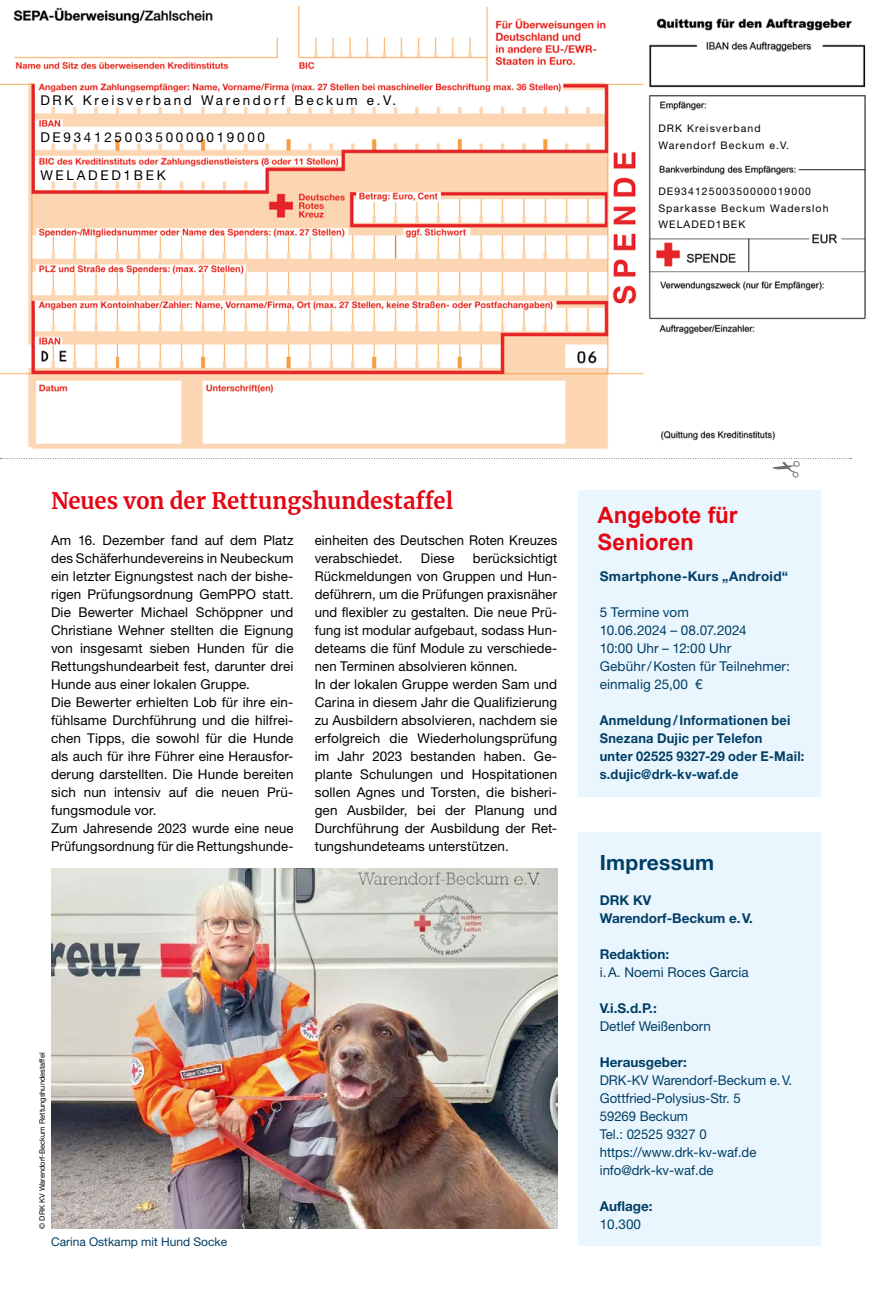
<style>
.page{position:relative;width:872px;height:1297px;background:#fff}
.page>*{position:absolute;margin:0;border:0;box-sizing:border-box;transform-origin:0 0}
.MGB_Headline_23{font:700 22.5px "Merriweather";color:#e30613}
.MGB_Headline3{font:700 22.5px/27px "Arial";color:#e30613}
.t1{font:700 21px "Helvetica Neue LT Pro";letter-spacing:.015em;color:#003e66}
.MGB_Copy{font:13.5px/18px "Helvetica Neue LT Pro";letter-spacing:.01em;color:#000;text-align:justify}
.MGB_Impressum{font:13.5px "Helvetica Neue LT Pro";color:#003e66}
.MGB_Info{font:700 13.5px/18px "Helvetica Neue LT Pro";letter-spacing:.02em;color:#003e66;scale:.95 1}
.MGB_Info-2{font:13.5px/18px "Helvetica Neue LT Pro";letter-spacing:.01em;color:#003e66}
.MGB_Copy-2{font:13.5px "Helvetica Neue LT Pro";letter-spacing:.2em;color:#000}
.MGB_Impressum-2{font:700 13.5px/18px "Helvetica Neue LT Pro";color:#003e66}
.MGB_Info-3{font:700 13.5px "Helvetica Neue LT Pro";letter-spacing:.02em;color:#003e66}
.MGB_BU{font:12px "Helvetica Neue LT Pro";color:#003e66}
.t2{font:10.5px "Helvetica Neue LT Pro";letter-spacing:.1em;color:#000}
.MGB_Fotocredits{font:7.5px "Helvetica Neue LT Pro";color:#000}
</style>
<div class="page">
<div style="left:578px;top:833px;width:243px;height:413px;background:#eaf6fe"></div>
<div style="left:578px;top:491px;width:243px;height:306px;background:#eaf6fe"></div>
<img style="left:0;top:5px;width:866px;height:444px">
<svg style="left:0;top:458px;width:851px;height:19px"></svg>
<img style="left:51px;top:869px;width:506px;height:360px">
<p class="MGB_Copy-2" style="left:40px;top:91px;width:357px">DRK Kreisverband Warendorf Beckum e.V.</p>
<p class="MGB_Copy-2" style="left:40px;top:129px;width:226px">DE93412500350000019000</p>
<p class="MGB_Copy-2" style="left:40px;top:166px;width:127px">WELADED1BEK</p>
<p class="t2" style="left:658px;top:122px;width:104px">DRK Kreisverband</p>
<p class="t2" style="left:658px;top:138px;width:132px">Warendorf Beckum e.V.</p>
<p class="t2" style="left:658px;top:185px;width:154px">DE93412500350000019000</p>
<p class="t2" style="left:658px;top:201px;width:171px">Sparkasse Beckum Wadersloh</p>
<p class="t2" style="left:658px;top:218px;width:88px">WELADED1BEK</p>
<p class="MGB_Headline_23" style="left:51px;top:485px;width:404px">Neues von der Rettungshundestaffel</p>
<p class="MGB_Copy" style="left:51px;top:530px;width:244px">Am 16. Dezember fand auf dem Platz des Schäferhundevereins in Neubeckum ein letzter Eignungstest nach der bishe&shy;rigen Prüfungsordnung GemPPO statt.<br>Die Bewerter Michael Schöppner und Christiane Wehner stellten die Eignung von insgesamt sieben Hunden für die Rettungshundearbeit fest, darunter drei Hunde aus einer lokalen Gruppe.</p>
<p class="MGB_Copy" style="left:51px;top:692px;width:244px">Die Bewerter erhielten Lob für ihre ein&shy;fühlsame Durchführung und die hilfrei&shy;chen Tipps, die sowohl für die Hunde als auch für ihre Führer eine Herausfor&shy;derung darstellten. Die Hunde bereiten sich nun intensiv auf die neuen Prü&shy;fungsmodule vor.</p>
<p class="MGB_Copy" style="left:51px;top:818px;width:244px">Zum Jahresende 2023 wurde eine neue<br>Prüfungsordnung für die Rettungshunde-</p>
<p class="MGB_Copy" style="left:315px;top:530px;width:244px">einheiten des Deutschen Roten Kreuzes verabschiedet.</p>
<p class="MGB_Copy" style="left:315px;top:548px;width:244px;text-indent:158px">berücksichtigt Rückmeldungen von Gruppen und Hun&shy;deführern, um die Prüfungen praxisnäher und flexibler zu gestalten. Die neue Prü&shy;fung ist modular aufgebaut, sodass Hun&shy;deteams die fünf Module zu verschiede&shy;nen Terminen absolvieren können.</p>
<p class="MGB_Copy" style="left:315px;top:674px;width:244px">In der lokalen Gruppe werden Sam und Carina in diesem Jahr die Qualifizierung zu Ausbildern absolvieren, nachdem sie erfolgreich die Wiederholungsprüfung im Jahr 2023 bestanden haben. Ge&shy;plante Schulungen und Hospitationen sollen Agnes und Torsten, die bisheri&shy;gen Ausbilder, bei der Planung und Durchführung der Ausbildung der Ret&shy;tungshundeteams unterstützen.</p>
<p class="MGB_Copy" style="left:421px;top:548px;width:35px">Diese</p>
<p class="MGB_Fotocredits" style="left:38px;top:1229px;width:178px;rotate:-90deg">© DRK KV Warendorf-Beckum Rettungshundestaffel</p>
<p class="MGB_BU" style="left:51px;top:1235px;width:178px">Carina Ostkamp mit Hund Socke</p>
<p class="MGB_Headline3" style="left:597px;top:502px;width:141px">Angebote für<br>Senioren</p>
<p class="MGB_Info-3" style="left:600px;top:567px;width:190px">Smartphone-Kurs „Android“</p>
<p class="MGB_Info-2" style="left:600px;top:602px;width:91px">5 Termine vom</p>
<p class="MGB_Info-2" style="left:600px;top:620px;width:148px">10.06.2024 – 08.07.2024</p>
<p class="MGB_Info-2" style="left:600px;top:638px;width:133px">10:00 Uhr – 12:00 Uhr</p>
<p class="MGB_Info-2" style="left:600px;top:656px;width:192px">Gebühr/Kosten für Teilnehmer: einmalig 25,00 €</p>
<p class="MGB_Info" style="left:600px;top:710px;width:202px">Anmeldung/Informationen bei</p>
<p class="MGB_Info" style="left:600px;top:728px;width:217px">Snezana Dujic per Telefon<br>unter 02525 9327-29 oder E-Mail: s.dujic@drk-kv-waf.de</p>
<p class="t1" style="left:600px;top:849px;width:116px">Impressum</p>
<p class="MGB_Impressum-2" style="left:600px;top:890px;width:154px">DRK KV<br>Warendorf-Beckum e.V.</p>
<p class="MGB_Impressum-2" style="left:600px;top:944px;width:71px">Redaktion:</p>
<p class="MGB_Impressum" style="left:600px;top:963px;width:150px">i.A. Noemi Roces Garcia</p>
<p class="MGB_Impressum-2" style="left:600px;top:998px;width:59px">V.i.S.d.P.:</p>
<p class="MGB_Impressum" style="left:600px;top:1017px;width:113px">Detlef Weißenborn</p>
<p class="MGB_Impressum-2" style="left:600px;top:1052px;width:89px">Herausgeber:</p>
<p class="MGB_Impressum" style="left:600px;top:1071px;width:194px">DRK-KV Warendorf-Beckum e.V.</p>
<p class="MGB_Impressum" style="left:600px;top:1089px;width:142px">Gottfried-Polysius-Str. 5</p>
<p class="MGB_Impressum" style="left:600px;top:1107px;width:90px">59269 Beckum</p>
<p class="MGB_Impressum" style="left:600px;top:1125px;width:109px">Tel.: 02525 9327 0</p>
<p class="MGB_Impressum" style="left:600px;top:1143px;width:158px">https://www.drk-kv-waf.de</p>
<p class="MGB_Impressum" style="left:600px;top:1161px;width:115px">info@drk-kv-waf.de</p>
<p class="MGB_Impressum-2" style="left:600px;top:1196px;width:54px">Auflage:</p>
<p class="MGB_Impressum" style="left:600px;top:1215px;width:43px">10.300</p>
</div>
